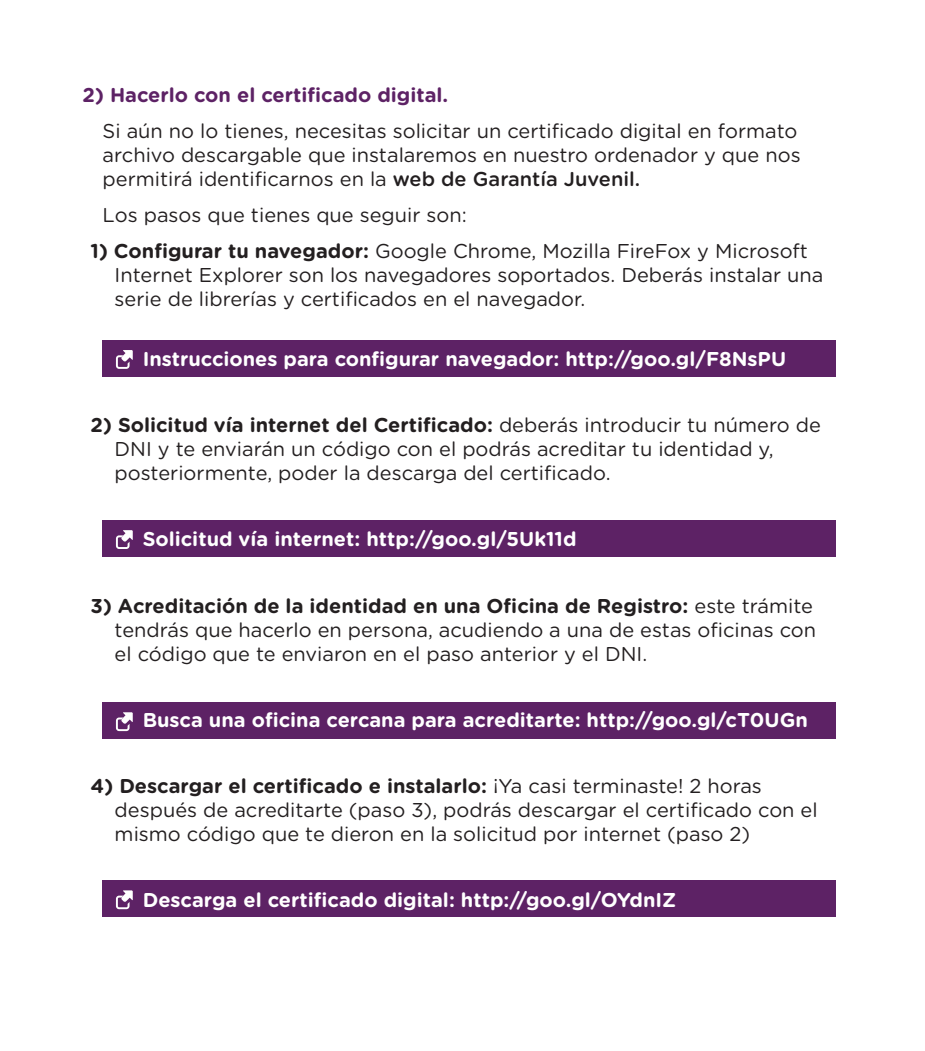
<style>
.page{position:relative;width:925px;height:1051px;background:#fff}
.page>*{position:absolute;margin:0;border:0;box-sizing:border-box;transform-origin:0 0}
.t1{font:20px/24px "Gotham Rounded";color:#231f20}
.t2{font:700 20px "Gotham Rounded";color:#fff}
.t3{font:700 20px "Gotham Rounded";color:#5d2265}
.s1{font-weight:500}
.s2{font-weight:700}
</style>
<div class="page">
<div style="left:103px;top:880px;width:732px;height:36px;background:#5d2265"></div>
<svg style="left:116px;top:890px;width:17px;height:19px"></svg>
<div style="left:103px;top:702px;width:732px;height:36px;background:#5d2265"></div>
<svg style="left:116px;top:712px;width:17px;height:19px"></svg>
<div style="left:103px;top:520px;width:732px;height:36px;background:#5d2265"></div>
<svg style="left:116px;top:530px;width:17px;height:19px"></svg>
<div style="left:103px;top:340px;width:732px;height:36px;background:#5d2265"></div>
<svg style="left:116px;top:350px;width:17px;height:19px"></svg>
<p class="t3" style="left:83px;top:80px;width:367px">2) Hacerlo con el certificado digital.</p>
<p class="t1" style="left:103px;top:118px;width:699px">Si aún no lo tienes, necesitas solicitar un certificado digital en formato archivo descargable que instalaremos en nuestro ordenador y que nos permitirá identificarnos en la <span class="s1">web de Garantía Juvenil.</span></p>
<p class="t1" style="left:103px;top:202px;width:365px">Los pasos que tienes que seguir son:</p>
<p class="t1" style="left:115px;top:238px;width:710px;text-indent:-24px"><span class="s2">1) Configurar tu navegador:</span> Google Chrome, Mozilla FireFox y Microsoft<br>Internet Explorer son los navegadores soportados. Deberás instalar una serie de librerías y certificados en el navegador.</p>
<p class="t2" style="left:143px;top:344px;width:644px">Instrucciones para configurar navegador: http://goo.gl/F8NsPU</p>
<p class="t1" style="left:115px;top:412px;width:707px;text-indent:-24px"><span class="s2">2) Solicitud vía internet del Certificado:</span> deberás introducir tu número de<br>DNI y te enviarán un código con el podrás acreditar tu identidad y, posteriormente, poder la descarga del certificado.</p>
<p class="t2" style="left:143px;top:524px;width:435px">Solicitud vía internet: http://goo.gl/5Uk11d</p>
<p class="t1" style="left:115px;top:592px;width:702px;text-indent:-24px"><span class="s2">3) Acreditación de la identidad en una Oficina de Registro:</span> este trámite tendrás que hacerlo en persona, acudiendo a una de estas oficinas con el código que te enviaron en el paso anterior y el DNI.</p>
<p class="t2" style="left:143px;top:704px;width:666px">Busca una oficina cercana para acreditarte: http://goo.gl/cT0UGn</p>
<p class="t1" style="left:115px;top:772px;width:704px;text-indent:-24px"><span class="s2">4) Descargar el certificado e instalarlo:</span> ¡Ya casi terminaste! 2 horas después de acreditarte (paso 3), podrás descargar el certificado con el mismo código que te dieron en la solicitud por internet (paso 2)</p>
<p class="t2" style="left:143px;top:884px;width:535px">Descarga el certificado digital: http://goo.gl/OYdnIZ</p>
</div>
